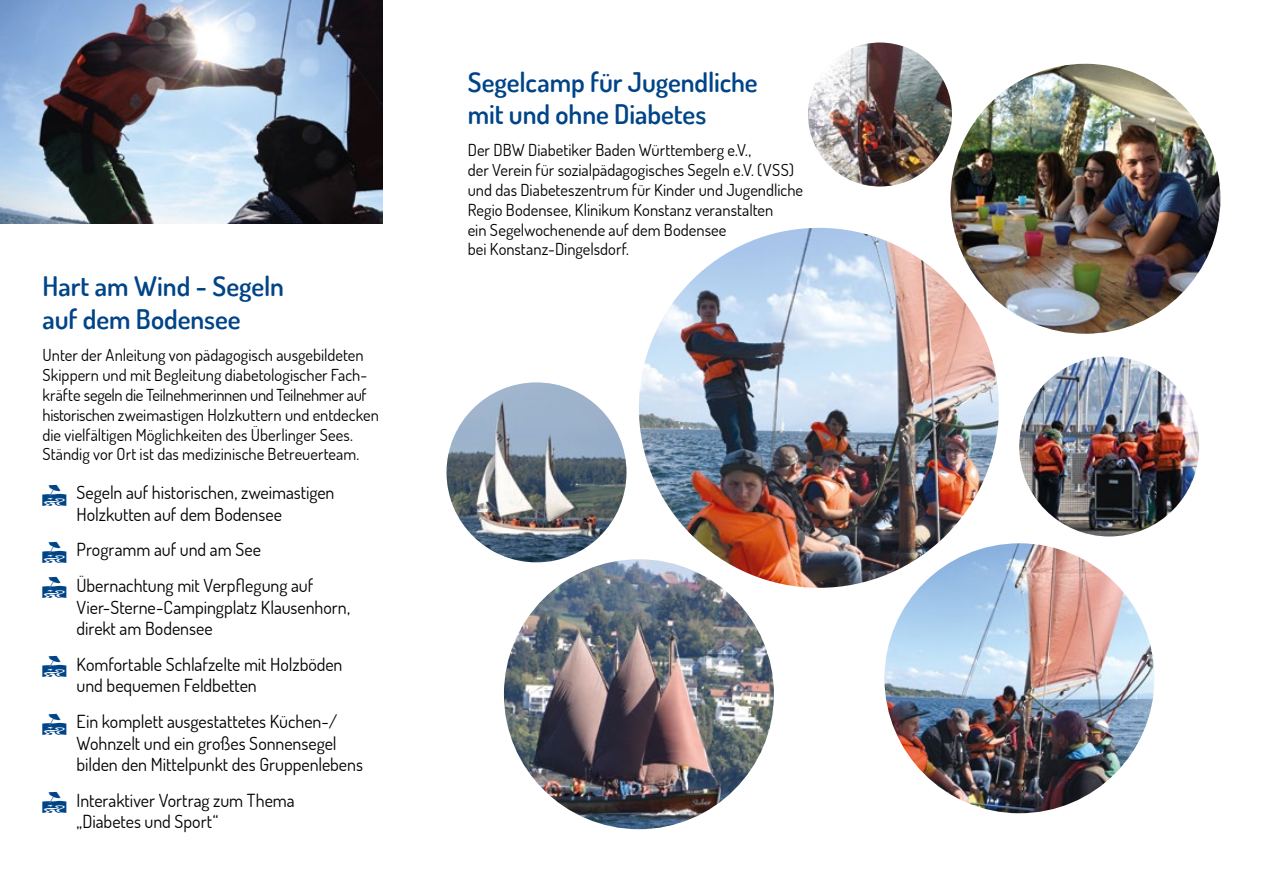
<style>
.page{position:relative;width:1263px;height:893px;background:#fff}
.page>*{position:absolute;margin:0;border:0;box-sizing:border-box;transform-origin:0 0}
.t1{font:600 27px/32.4px "Dosis";letter-spacing:-.005em;color:#048}
.t2{font:18px/21.6px "Dosis";letter-spacing:-.005em;color:#000}
.t3{font:16.5px/19.8px "Dosis";color:#000}
</style>
<div class="page">
<img style="left:639px;top:228px;width:360px;height:360px;border-radius:180px">
<img style="left:446px;top:382px;width:180px;height:180px;border-radius:90px">
<img style="left:1019px;top:356px;width:180px;height:180px;border-radius:90px">
<img style="left:808px;top:43px;width:144px;height:143px;border-radius:72px">
<img style="left:504px;top:559px;width:270px;height:270px;border-radius:135px">
<img style="left:950px;top:64px;width:270px;height:270px;border-radius:135px">
<img style="left:884px;top:543px;width:270px;height:270px;border-radius:135px">
<img style="left:0;top:0;width:383px;height:223px">
<h1 class="t1" style="left:43px;top:270px;width:243px">Hart am Wind - Segeln auf dem Bodensee</h1>
<p class="t3" style="left:43px;top:345px;width:338px">Unter der Anleitung von pädagogisch ausgebildeten Skippern und mit Begleitung diabetologischer Fach&shy;kräfte segeln die Teilnehmerinnen und Teilnehmer auf historischen zweimastigen Holzkuttern und entdecken die vielfältigen Möglichkeiten des Überlinger Sees.<br>Ständig vor Ort ist das medizinische Betreuerteam.</p>
<p class="t2" style="left:77px;top:481px;width:260px">Segeln auf historischen, zweimastigen<br>Holzkutten auf dem Bodensee</p>
<p class="t2" style="left:77px;top:531px;width:238px;line-height:35.7px">Programm auf und am See<br>Übernachtung mit Verpflegung auf</p>
<p class="t2" style="left:77px;top:596px;width:275px">Vier-Sterne-Campingplatz Klausenhorn, direkt am Bodensee</p>
<p class="t2" style="left:77px;top:653px;width:267px">Komfortable Schlafzelte mit Holzböden und bequemen Feldbetten</p>
<p class="t2" style="left:77px;top:710px;width:288px">Ein komplett ausgestattetes Küchen-/<br>Wohnzelt und ein großes Sonnensegel bilden den Mittelpunkt des Gruppenlebens</p>
<p class="t2" style="left:77px;top:789px;width:220px">Interaktiver Vortrag zum Thema „Diabetes und Sport“</p>
<h1 class="t1" style="left:468px;top:65px;width:291px">Segelcamp für Jugendliche mit und ohne Diabetes</h1>
<p class="t3" style="left:468px;top:140px;width:337px">Der DBW Diabetiker Baden Württemberg e.V.,<br>der Verein für sozialpädagogisches Segeln e.V. (VSS) und das Diabeteszentrum für Kinder und Jugendliche Regio Bodensee, Klinikum Konstanz veranstalten<br>ein Segelwochenende auf dem Bodensee<br>bei Konstanz-Dingelsdorf.</p>
</div>
